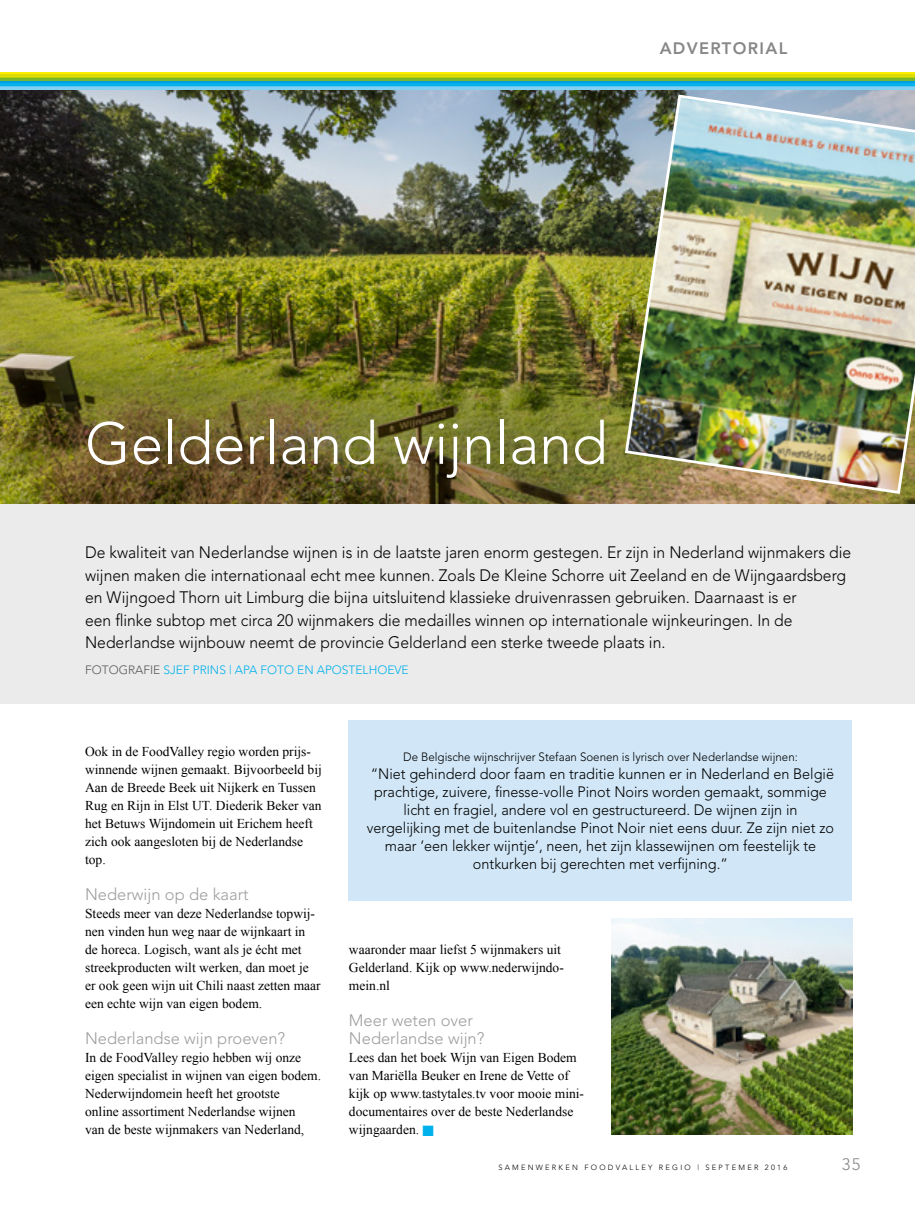
<style>
.page{position:relative;width:915px;height:1212px;background:#fff}
.page>*{position:absolute;margin:0;border:0;box-sizing:border-box;transform-origin:0 0}
.t1{font:300 58.5px "Avenir";color:#fff}
.t2{font:300 16.5px/22.5px "Avenir";color:#000;scale:.95 1}
.t3{font:300 16.5px/18px "Avenir";color:#9d9d9c}
.t4{font:800 16.5px "Avenir";letter-spacing:.08em;color:#878787}
.t5{font:300 16.5px "Avenir";color:#878787}
.t6{font:300 15px/18px "Avenir";color:#000;text-align:center;scale:.96 1}
.t7{font:13.5px/18px "Times New Roman";color:#000}
.t8{font:300 12px "Avenir";color:#000;scale:.96 1}
.t9{font:300 12px "Avenir";color:#00b1eb}
.t10{font:300 7.5px "Avenir";letter-spacing:.3em;color:#000}
.s1{color:#575756}
.s2{color:#00b1eb}
</style>
<div class="page">
<hr style="left:0;top:72px;width:914px;height:2px;background:#ffed00">
<hr style="left:0;top:81px;width:914px;height:2px;background:#009fe3">
<hr style="left:0;top:76px;width:914px;height:3px;background:#bccf00">
<hr style="left:0;top:86px;width:914px;height:2px;background:#5bc5f2">
<hr style="left:0;top:74px;width:914px;height:2px;background:#dedc00">
<hr style="left:0;top:83px;width:914px;height:3px;background:#00b1eb">
<hr style="left:0;top:79px;width:914px;height:2px;background:#76b82a">
<hr style="left:0;top:88px;width:914px;height:2px;background:#83d0f5">
<img style="left:0;top:90px;width:914px;height:414px">
<div style="left:0;top:241px;width:781px;height:411px;background:#000;opacity:.45"></div>
<div style="left:0;top:504px;width:914px;height:199px;background:#ebebeb"></div>
<div style="left:349px;top:720px;width:502px;height:180px;background:#d1e7f7"></div>
<img style="left:611px;top:918px;width:240px;height:216px">
<img style="left:623px;top:93px;width:291px;height:402px">
<p class="t4" style="left:659px;top:39px;width:129px">ADVERTORIAL</p>
<h1 class="t1" style="left:85px;top:409px;width:524px">Gelderland wijnland</h1>
<p class="t2" style="left:85px;top:541px;width:807px">De kwaliteit van Nederlandse wijnen is in de laatste jaren enorm gestegen. Er zijn in Nederland wijnmakers die wijnen maken die internationaal echt mee kunnen. Zoals De Kleine Schorre uit Zeeland en de Wijngaardsberg en Wijngoed Thorn uit Limburg die bijna uitsluitend klassieke druivenrassen gebruiken. Daarnaast is er<br>een flinke subtop met circa 20 wijnmakers die medailles winnen op internationale wijnkeuringen. In de Nederlandse wijnbouw neemt de provincie Gelderland een sterke tweede plaats in.</p>
<p class="t9" style="left:85px;top:663px;width:325px"><span class="s1">FOTOGRAFIE</span> SJEF PRINS | APA FOTO EN APOSTELHOEVE</p>
<p class="t7" style="left:85px;top:742px;width:238px">Ook in de FoodValley regio worden prijs&shy;winnende wijnen gemaakt. Bijvoorbeeld bij Aan de Breede Beek uit Nijkerk en Tussen Rug en Rijn in Elst UT. Diederik Beker van het Betuws Wijndomein uit Erichem heeft zich ook aangesloten bij de Nederlandse top.</p>
<p class="t3" style="left:85px;top:885px;width:165px">Nederwijn op de kaart</p>
<p class="t7" style="left:85px;top:904px;width:237px">Steeds meer van deze Nederlandse topwij&shy;nen vinden hun weg naar de wijnkaart in de horeca. Logisch, want als je écht met streekproducten wilt werken, dan moet je er ook geen wijn uit Chili naast zetten maar een echte wijn van eigen bodem.</p>
<p class="t3" style="left:85px;top:1029px;width:201px">Nederlandse wijn proeven?</p>
<p class="t7" style="left:85px;top:1048px;width:237px">In de FoodValley regio hebben wij onze eigen specialist in wijnen van eigen bodem.<br>Nederwijndomein heeft het grootste<br>online assortiment Nederlandse wijnen<br>van de beste wijnmakers van Nederland,</p>
<p class="t8" style="left:403px;top:750px;width:412px">De Belgische wijnschrijver Stefaan Soenen is lyrisch over Nederlandse wijnen:</p>
<p class="t6" style="left:367px;top:765px;width:488px">“Niet gehinderd door faam en traditie kunnen er in Nederland en België prachtige, zuivere, finesse-volle Pinot Noirs worden gemaakt, sommige licht en fragiel, andere vol en gestructureerd. De wijnen zijn in vergelijking met de buitenlandse Pinot Noir niet eens duur. Ze zijn niet zo maar ‘een lekker wijntje’, neen, het zijn klassewijnen om feestelijk te ontkurken bij gerechten met verfijning.”</p>
<p class="t7" style="left:349px;top:940px;width:216px">waaronder maar liefst 5 wijnmakers uit<br>Gelderland. Kijk op www.nederwijndo&shy;mein.nl</p>
<p class="t3" style="left:349px;top:1011px;width:137px">Meer weten over<br>Nederlandse wijn?</p>
<p class="t7" style="left:349px;top:1048px;width:236px">Lees dan het boek Wijn van Eigen Bodem van Mariëlla Beuker en Irene de Vette of kijk op www.tastytales.tv voor mooie mini&shy;documentaires over de beste Nederlandse wijngaarden. <span class="s2">■</span></p>
<p class="t10" style="left:498px;top:1163px;width:290px">SAMENWERKEN FOODVALLEY REGIO | SEPTEMER 2016</p>
<p class="t5" style="left:841px;top:1155px;width:20px">35</p>
</div>
